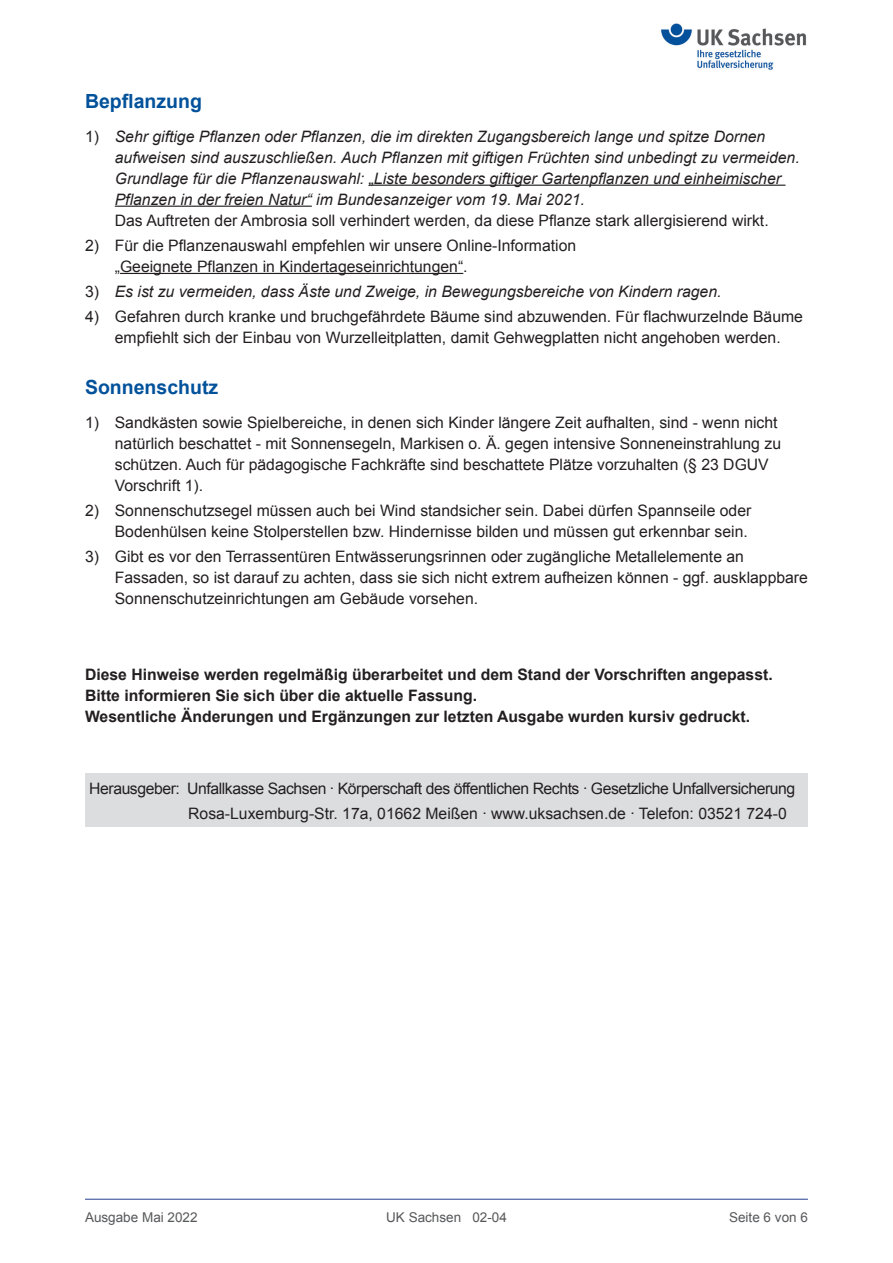
<style>
.page{position:relative;width:893px;height:1263px;background:#fff}
.page>*{position:absolute;margin:0;border:0;box-sizing:border-box;transform-origin:0 0}
.t1{font:700 19.5px "Arial";color:#01519b}
.t2{font:15.75px/21px "Arial";color:#231f20}
.t3{font:italic 15.75px/21px "Arial";color:#231f20}
.t4{font:700 15.75px/21px "Arial";color:#231f20}
.t5{font:15.75px/25.3px "Arial";letter-spacing:-.03em;color:#231f20}
.t6{font:13.5px "Arial";color:#57585a}
.s1{font-style:normal}
</style>
<div class="page">
<img style="left:661px;top:23px;width:146px;height:46px">
<hr style="left:85px;top:1199px;width:723px;height:1px;background:#253f8e">
<hr style="left:369px;top:185px;width:416px;height:1px;background:#231f20">
<hr style="left:115px;top:206px;width:197px;height:1px;background:#231f20">
<hr style="left:120px;top:273px;width:343px;height:1px;background:#231f20">
<div style="left:85px;top:774px;width:723px;height:27px;background:#dcdddf"></div>
<div style="left:85px;top:799px;width:723px;height:27px;background:#dcdddf"></div>
<p class="t1" style="left:85px;top:88px;width:118px">Bepflanzung</p>
<p class="t3" style="left:115px;top:125px;width:686px;text-indent:-30px"><span class="s1">1)</span> Sehr giftige Pflanzen oder Pflanzen, die im direkten Zugangsbereich lange und spitze Dornen aufweisen sind auszuschließen. Auch Pflanzen mit giftigen Früchten sind unbedingt zu vermeiden.<br>Grundlage für die Pflanzenauswahl: „Liste besonders giftiger Gartenpflanzen und einheimischer Pflanzen in der freien Natur“ im Bundesanzeiger vom 19. Mai 2021.</p>
<p class="t2" style="left:115px;top:209px;width:655px">Das Auftreten der Ambrosia soll verhindert werden, da diese Pflanze stark allergisierend wirkt.</p>
<p class="t2" style="left:115px;top:235px;width:463px;text-indent:-30px">2) Für die Pflanzenauswahl empfehlen wir unsere Online-Information „Geeignete Pflanzen in Kindertageseinrichtungen“.</p>
<p class="t3" style="left:85px;top:281px;width:638px"><span class="s1">3)</span> Es ist zu vermeiden, dass Äste und Zweige, in Bewegungsbereiche von Kindern ragen.</p>
<p class="t2" style="left:85px;top:306px;width:719px;text-align:center">4) Gefahren durch kranke und bruchgefährdete Bäume sind abzuwenden. Für flachwurzelnde Bäume empfiehlt sich der Einbau von Wurzelleitplatten, damit Gehwegplatten nicht angehoben werden.</p>
<p class="t1" style="left:85px;top:374px;width:135px">Sonnenschutz</p>
<p class="t2" style="left:115px;top:412px;width:668px;text-indent:-30px">1) Sandkästen sowie Spielbereiche, in denen sich Kinder längere Zeit aufhalten, sind - wenn nicht natürlich beschattet - mit Sonnensegeln, Markisen o. Ä. gegen intensive Sonneneinstrahlung zu schützen. Auch für pädagogische Fachkräfte sind beschattete Plätze vorzuhalten (§ 23 DGUV Vorschrift 1).</p>
<p class="t2" style="left:85px;top:500px;width:668px;text-align:right">2) Sonnenschutzsegel müssen auch bei Wind standsicher sein. Dabei dürfen Spannseile oder<br>Bodenhülsen keine Stolperstellen bzw. Hindernisse bilden und müssen gut erkennbar sein.</p>
<p class="t2" style="left:115px;top:546px;width:695px;text-indent:-30px">3) Gibt es vor den Terrassentüren Entwässerungsrinnen oder zugängliche Metallelemente an<br>Fassaden, so ist darauf zu achten, dass sie sich nicht extrem aufheizen können - ggf. ausklappbare<br>Sonnenschutzeinrichtungen am Gebäude vorsehen.</p>
<p class="t4" style="left:85px;top:664px;width:689px">Diese Hinweise werden regelmäßig überarbeitet und dem Stand der Vorschriften angepasst.<br>Bitte informieren Sie sich über die aktuelle Fassung.<br>Wesentliche Änderungen und Ergänzungen zur letzten Ausgabe wurden kursiv gedruckt.</p>
<p class="t5" style="left:188px;top:775px;width:608px;text-indent:-99px">Herausgeber: Unfallkasse Sachsen . Körperschaft des öffentlichen Rechts . Gesetzliche Unfallversicherung<br>Rosa-Luxemburg-Str. 17a, 01662 Meißen . www.uksachsen.de . Telefon: 03521 724-0</p>
<p class="t6" style="left:85px;top:1209px;width:114px">Ausgabe Mai 2022</p>
<p class="t6" style="left:386px;top:1209px;width:122px">UK Sachsen 02-04</p>
<p class="t6" style="left:729px;top:1209px;width:80px">Seite 6 von 6</p>
</div>
